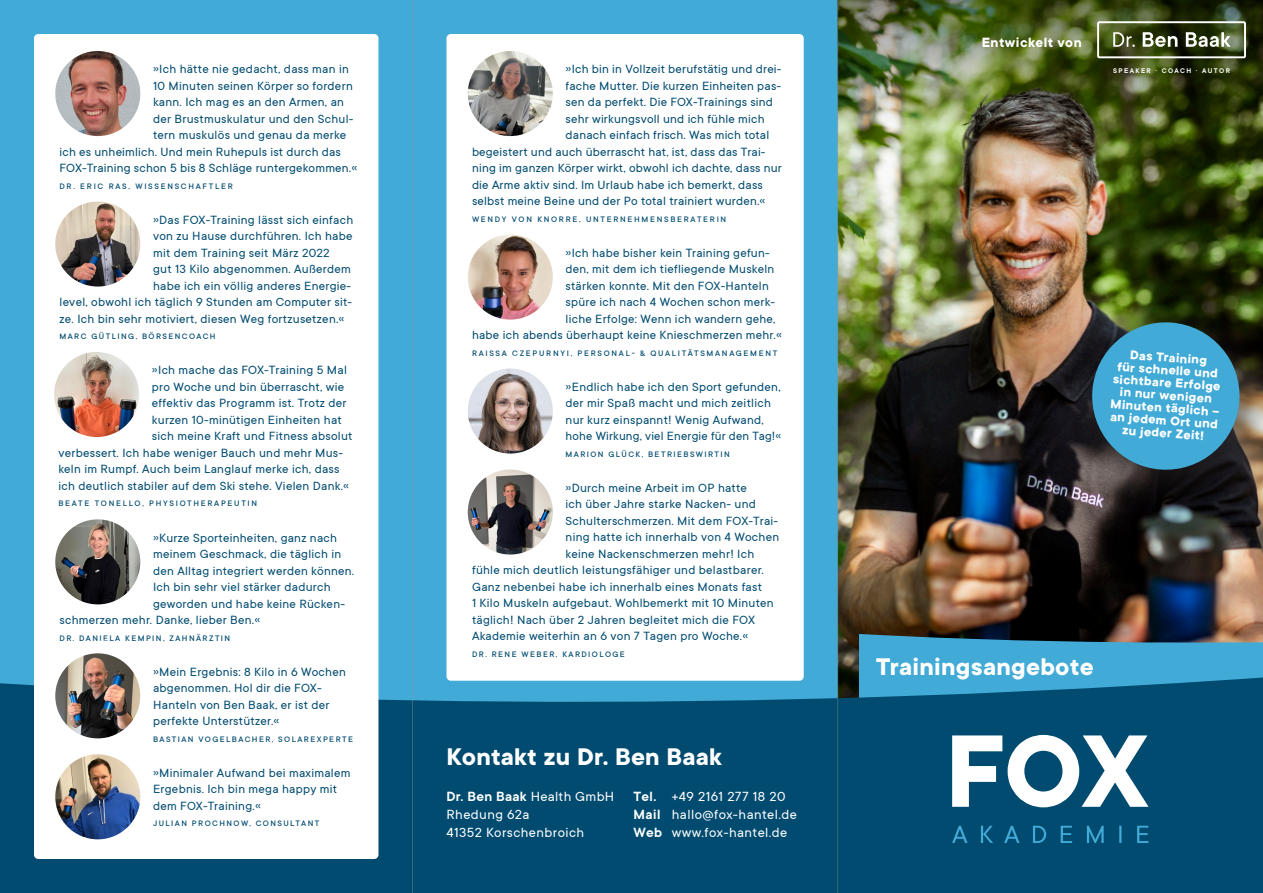
<style>
.page{position:relative;width:1263px;height:893px;background:#fff}
.page>*{position:absolute;margin:0;border:0;box-sizing:border-box;transform-origin:0 0}
.t1{font:700 26.4px "TT Commons";letter-spacing:.01em;color:#fff}
.t2{font:14.7px/18px "TT Commons";letter-spacing:.03em;color:#fff}
.t3{font:700 14.7px "TT Commons";letter-spacing:.03em;color:#fff}
.t4{font:700 13.95px/12.6px "TT Commons";color:#fff;text-align:center}
.t5{font:13.2px/16.5px "TT Commons";letter-spacing:.02em;color:#014b70}
.t6{font:500 8.85px "TT Commons";letter-spacing:.16em;color:#014b70}
.t7{font:500 8.85px "TT Commons";letter-spacing:.19em;color:#014b70}
.t8{font:600 7.5px "TT Commons";letter-spacing:.185em;color:#fff}
.s1{font-weight:600}
</style>
<div class="page">
<div style="left:0;top:0;width:838px;height:893px;background:#41aad6"></div>
<img style="left:838px;top:126px;width:425px;height:551px">
<svg style="left:859px;top:621px;width:404px;height:56px;background:#3d7d98"></svg>
<svg style="left:0;top:677px;width:1263px;height:216px;background:#055277"></svg>
<img style="left:838px;top:0;width:425px;height:126px">
<div style="left:446px;top:34px;width:358px;height:647px;background:#fff;border-radius:4px"></div>
<div style="left:1097px;top:21px;width:149px;height:37px;border:2px solid #fff"></div>
<svg style="left:1113px;top:32px;width:118px;height:15px"></svg>
<svg style="left:952px;top:826px;width:196px;height:17px;background:#0e5e85"></svg>
<svg style="left:952px;top:735px;width:196px;height:72px"></svg>
<div style="left:1060px;top:295px;width:203px;height:225px;background:#231f20;opacity:.75"></div>
<svg style="left:1089px;top:320px;width:153px;height:152px;background:#3b87a6"></svg>
<div style="left:34px;top:34px;width:344px;height:825px;background:#fff;border-radius:4px"></div>
<img style="left:55px;top:201px;width:85px;height:86px;border-radius:43px">
<img style="left:55px;top:51px;width:85px;height:85px;border-radius:43px">
<img style="left:468px;top:235px;width:85px;height:85px;border-radius:43px">
<img style="left:55px;top:754px;width:85px;height:85px;border-radius:43px">
<img style="left:468px;top:51px;width:85px;height:85px;border-radius:43px">
<img style="left:54px;top:352px;width:85px;height:85px;border-radius:43px">
<img style="left:55px;top:519px;width:85px;height:85px;border-radius:43px">
<img style="left:55px;top:653px;width:85px;height:85px;border-radius:43px">
<img style="left:468px;top:368px;width:85px;height:86px;border-radius:43px">
<img style="left:468px;top:469px;width:85px;height:85px;border-radius:43px">
<hr style="left:837px;top:0;width:1px;height:893px;background:#939598">
<hr style="left:412px;top:0;width:1px;height:893px;background:#939598">
<p class="t5" style="left:153px;top:61px;width:197px">»Ich hätte nie gedacht, dass man in</p>
<p class="t5" style="left:153px;top:78px;width:201px">10 Minuten seinen Körper so fordern</p>
<p class="t5" style="left:153px;top:94px;width:192px">kann. Ich mag es an den Armen, an</p>
<p class="t5" style="left:153px;top:111px;width:202px">der Brustmuskulatur und den Schul-</p>
<p class="t5" style="left:153px;top:127px;width:195px">tern muskulös und genau da merke</p>
<p class="t5" style="left:60px;top:144px;width:283px">ich es unheimlich. Und mein Ruhepuls ist durch das</p>
<p class="t5" style="left:60px;top:160px;width:299px">FOX-Training schon 5 bis 8 Schläge runtergekommen.«</p>
<p class="t7" style="left:60px;top:181px;width:175px">DR. ERIC RAS, WISSENSCHAFTLER</p>
<p class="t5" style="left:153px;top:212px;width:202px">»Das FOX-Training lässt sich einfach</p>
<p class="t5" style="left:153px;top:228px;width:201px">von zu Hause durchführen. Ich habe</p>
<p class="t5" style="left:153px;top:245px;width:178px">mit dem Training seit März 2022</p>
<p class="t5" style="left:153px;top:261px;width:199px">gut 13 Kilo abgenommen. Außerdem</p>
<p class="t5" style="left:153px;top:278px;width:200px">habe ich ein völlig anderes Energie-</p>
<p class="t5" style="left:60px;top:294px;width:294px">level, obwohl ich täglich 9 Stunden am Computer sit-</p>
<p class="t5" style="left:60px;top:311px;width:287px">ze. Ich bin sehr motiviert, diesen Weg fortzusetzen.«</p>
<p class="t6" style="left:60px;top:332px;width:157px">MARC GÜTLING, BÖRSENCOACH</p>
<p class="t5" style="left:152px;top:362px;width:196px">»Ich mache das FOX-Training 5 Mal</p>
<p class="t5" style="left:152px;top:378px;width:194px">pro Woche und bin überrascht, wie</p>
<p class="t5" style="left:152px;top:395px;width:196px">effektiv das Programm ist. Trotz der</p>
<p class="t5" style="left:152px;top:411px;width:191px">kurzen 10-minütigen Einheiten hat</p>
<p class="t5" style="left:152px;top:428px;width:202px">sich meine Kraft und Fitness absolut</p>
<p class="t5" style="left:58px;top:444px;width:286px">verbessert. Ich habe weniger Bauch und mehr Mus-</p>
<p class="t5" style="left:58px;top:461px;width:283px">keln im Rumpf. Auch beim Langlauf merke ich, dass</p>
<p class="t5" style="left:58px;top:477px;width:292px">ich deutlich stabiler auf dem Ski stehe. Vielen Dank.«</p>
<p class="t7" style="left:58px;top:499px;width:200px">BEATE TONELLO, PHYSIOTHERAPEUTIN</p>
<p class="t5" style="left:153px;top:529px;width:185px">»Kurze Sporteinheiten, ganz nach</p>
<p class="t5" style="left:153px;top:546px;width:190px">meinem Geschmack, die täglich in</p>
<p class="t5" style="left:153px;top:562px;width:203px">den Alltag integriert werden können.</p>
<p class="t5" style="left:153px;top:579px;width:179px">Ich bin sehr viel stärker dadurch</p>
<p class="t5" style="left:153px;top:595px;width:193px">geworden und habe keine Rücken-</p>
<p class="t5" style="left:60px;top:612px;width:202px">schmerzen mehr. Danke, lieber Ben.«</p>
<p class="t6" style="left:60px;top:633px;width:172px">DR. DANIELA KEMPIN, ZAHNÄRZTIN</p>
<p class="t5" style="left:153px;top:663px;width:194px">»Mein Ergebnis: 8 Kilo in 6 Wochen abgenommen. Hol dir die FOX-<br>Hanteln von Ben Baak, er ist der perfekte Unterstützer.«</p>
<p class="t6" style="left:153px;top:734px;width:201px">BASTIAN VOGELBACHER, SOLAREXPERTE</p>
<p class="t5" style="left:153px;top:764px;width:199px">»Minimaler Aufwand bei maximalem<br>Ergebnis. Ich bin mega happy mit dem FOX-Training.«</p>
<p class="t6" style="left:153px;top:818px;width:168px">JULIAN PROCHNOW, CONSULTANT</p>
<p class="t5" style="left:566px;top:61px;width:217px">»Ich bin in Vollzeit berufstätig und drei-</p>
<p class="t5" style="left:566px;top:78px;width:217px">fache Mutter. Die kurzen Einheiten pas-</p>
<p class="t5" style="left:566px;top:94px;width:209px">sen da perfekt. Die FOX-Trainings sind</p>
<p class="t5" style="left:566px;top:111px;width:200px">sehr wirkungsvoll und ich fühle mich</p>
<p class="t5" style="left:566px;top:127px;width:205px">danach einfach frisch. Was mich total</p>
<p class="t5" style="left:472px;top:144px;width:295px">begeistert und auch überrascht hat, ist, dass das Trai-</p>
<p class="t5" style="left:472px;top:160px;width:311px">ning im ganzen Körper wirkt, obwohl ich dachte, dass nur</p>
<p class="t5" style="left:472px;top:177px;width:292px">die Arme aktiv sind. Im Urlaub habe ich bemerkt, dass</p>
<p class="t5" style="left:472px;top:193px;width:295px">selbst meine Beine und der Po total trainiert wurden.«</p>
<p class="t7" style="left:472px;top:214px;width:256px">WENDY VON KNORRE, UNTERNEHMENSBERATERIN</p>
<p class="t5" style="left:566px;top:245px;width:206px">»Ich habe bisher kein Training gefun-</p>
<p class="t5" style="left:566px;top:261px;width:210px">den, mit dem ich tiefliegende Muskeln</p>
<p class="t5" style="left:566px;top:278px;width:205px">stärken konnte. Mit den FOX-Hanteln</p>
<p class="t5" style="left:566px;top:294px;width:211px">spüre ich nach 4 Wochen schon merk-</p>
<p class="t5" style="left:566px;top:311px;width:211px">liche Erfolge: Wenn ich wandern gehe,</p>
<p class="t5" style="left:472px;top:327px;width:311px">habe ich abends überhaupt keine Knieschmerzen mehr.«</p>
<p class="t7" style="left:472px;top:348px;width:307px">RAISSA CZEPURNYI, PERSONAL- &amp; QUALITÄTSMANAGEMENT</p>
<p class="t5" style="left:566px;top:379px;width:217px">»Endlich habe ich den Sport gefunden, der mir Spaß macht und mich zeitlich nur kurz einspannt! Wenig Aufwand, hohe Wirkung, viel Energie für den Tag!«</p>
<p class="t6" style="left:566px;top:449px;width:166px">MARION GLÜCK, BETRIEBSWIRTIN</p>
<p class="t5" style="left:566px;top:479px;width:183px">»Durch meine Arbeit im OP hatte</p>
<p class="t5" style="left:566px;top:496px;width:192px">ich über Jahre starke Nacken- und</p>
<p class="t5" style="left:566px;top:512px;width:214px">Schulterschmerzen. Mit dem FOX-Trai-</p>
<p class="t5" style="left:566px;top:529px;width:215px">ning hatte ich innerhalb von 4 Wochen</p>
<p class="t5" style="left:566px;top:545px;width:190px">keine Nackenschmerzen mehr! Ich</p>
<p class="t5" style="left:472px;top:562px;width:293px">fühle mich deutlich leistungsfähiger und belastbarer.</p>
<p class="t5" style="left:472px;top:578px;width:292px">Ganz nebenbei habe ich innerhalb eines Monats fast</p>
<p class="t5" style="left:472px;top:595px;width:303px">1 Kilo Muskeln aufgebaut. Wohlbemerkt mit 10 Minuten</p>
<p class="t5" style="left:472px;top:611px;width:284px">täglich! Nach über 2 Jahren begleitet mich die FOX</p>
<p class="t5" style="left:472px;top:628px;width:278px">Akademie weiterhin an 6 von 7 Tagen pro Woche.«</p>
<p class="t6" style="left:472px;top:649px;width:154px">DR. RENE WEBER, KARDIOLOGE</p>
<h1 class="t1" style="left:446px;top:742px;width:277px">Kontakt zu Dr. Ben Baak</h1>
<p class="t2" style="left:446px;top:788px;width:169px"><span class="s1">Dr. Ben Baak</span> Health GmbH<br>Rhedung 62a<br>41352 Korschenbroich</p>
<p class="t2" style="left:634px;top:788px;width:165px"><span class="s1">Tel.</span> +49 2161 277 18 20<br><span class="s1">Mail</span> hallo@fox-hantel.de<br><span class="s1">Web</span> www.fox-hantel.de</p>
<p class="t3" style="left:982px;top:34px;width:102px">Entwickelt von</p>
<p class="t8" style="left:1113px;top:66px;width:118px">SPEAKER · COACH · AUTOR</p>
<p class="t4" style="left:1114px;top:348px;width:111px;rotate:4deg">Das Training<br>für schnelle und sichtbare Erfolge in nur wenigen<br>Minuten täglich – an jedem Ort und zu jeder Zeit!</p>
<h1 class="t1" style="left:876px;top:652px;width:219px">Trainingsangebote</h1>
</div>
